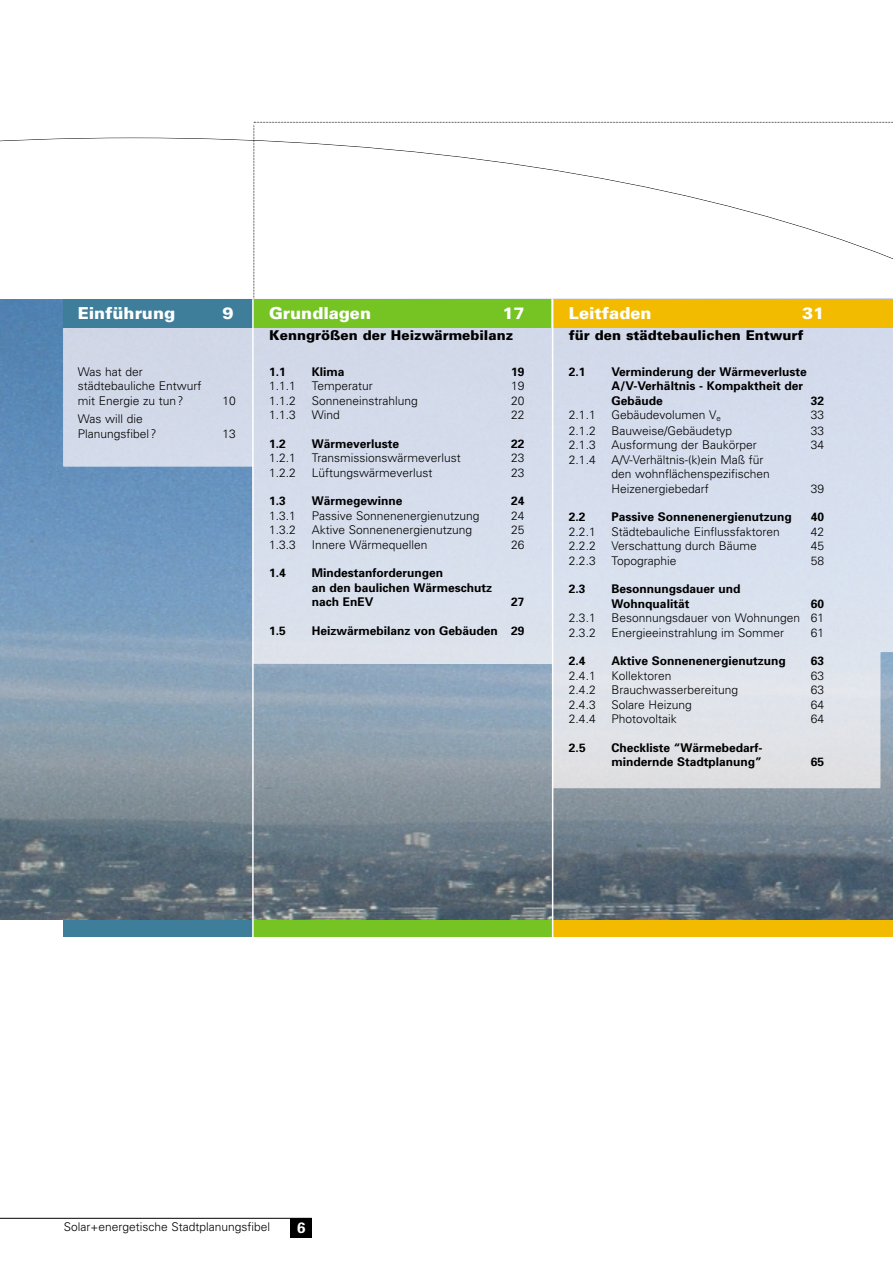
<style>
.page{position:relative;width:893px;height:1263px;background:#fff}
.page>*{position:absolute;margin:0;border:0;box-sizing:border-box;transform-origin:0 0}
.t1{font:900 16.5px "Univers";color:#fff}
.t2{font:700 15px "Univers";color:#fff}
.t3{font:900 13.5px "Univers";color:#000}
.t4{font:300 12px/14.4px "Univers";color:#000}
.t5{font:700 12px/14.4px "Univers";color:#000}
</style>
<div class="page">
<div style="left:290px;top:1219px;width:22px;height:19px;background:#000"></div>
<hr style="left:0;top:1218px;width:312px;height:1px;background:#000">
<div style="left:63px;top:890px;width:190px;height:46px;background:#3e7e9b"></div>
<div style="left:253px;top:890px;width:299px;height:46px;background:#75c424"></div>
<div style="left:552px;top:890px;width:340px;height:46px;background:#f3bb00"></div>
<hr style="left:892px;top:894px;width:1px;height:42px;background:#0094d8">
<img style="left:0;top:299px;width:892px;height:621px">
<img style="left:63px;top:327px;width:829px;height:461px">
<div style="left:63px;top:299px;width:192px;height:28px;background:#3e7e9b"></div>
<svg style="left:253px;top:122px;width:640px;height:607px"></svg>
<div style="left:552px;top:299px;width:340px;height:28px;background:#f3bb00"></div>
<hr style="left:552px;top:299px;width:1px;height:645px;background:#fff">
<hr style="left:252px;top:299px;width:2px;height:652px;background:#fff">
<h1 class="t1" style="left:78px;top:307px;width:99px">Einführung</h1>
<h1 class="t1" style="left:222px;top:307px;width:13px">9</h1>
<h1 class="t1" style="left:269px;top:307px;width:103px">Grundlagen</h1>
<h1 class="t1" style="left:502px;top:307px;width:24px">17</h1>
<p class="t3" style="left:269px;top:330px;width:245px">Kenngrößen der Heizwärmebilanz</p>
<h1 class="t1" style="left:569px;top:307px;width:84px">Leitfaden</h1>
<h1 class="t1" style="left:802px;top:307px;width:24px">31</h1>
<p class="t3" style="left:569px;top:330px;width:236px">für den städtebaulichen Entwurf</p>
<p class="t4" style="left:78px;top:365px;width:125px">Was hat der städtebauliche Entwurf mit Energie zu tun?</p>
<p class="t4" style="left:78px;top:413px;width:80px">Was will die<br>Planungsfibel?</p>
<p class="t4" style="left:222px;top:394px;width:15px">10</p>
<p class="t4" style="left:222px;top:427px;width:15px">13</p>
<p class="t5" style="left:269px;top:365px;width:18px">1.1</p>
<p class="t5" style="left:312px;top:365px;width:34px">Klima</p>
<p class="t5" style="left:511px;top:365px;width:15px">19</p>
<p class="t4" style="left:269px;top:380px;width:28px">1.1.1</p>
<p class="t4" style="left:312px;top:380px;width:62px">Temperatur</p>
<p class="t4" style="left:511px;top:380px;width:15px">19</p>
<p class="t4" style="left:269px;top:394px;width:28px">1.1.2</p>
<p class="t4" style="left:312px;top:394px;width:108px">Sonneneinstrahlung</p>
<p class="t4" style="left:511px;top:394px;width:15px">20</p>
<p class="t4" style="left:269px;top:409px;width:28px">1.1.3</p>
<p class="t4" style="left:312px;top:409px;width:30px">Wind</p>
<p class="t4" style="left:511px;top:409px;width:15px">22</p>
<p class="t5" style="left:269px;top:437px;width:18px">1.2</p>
<p class="t5" style="left:312px;top:437px;width:89px">Wärmeverluste</p>
<p class="t5" style="left:511px;top:437px;width:15px">22</p>
<p class="t4" style="left:269px;top:452px;width:28px">1.2.1</p>
<p class="t4" style="left:312px;top:452px;width:150px">Transmissionswärmeverlust</p>
<p class="t4" style="left:511px;top:452px;width:15px">23</p>
<p class="t4" style="left:269px;top:466px;width:28px">1.2.2</p>
<p class="t4" style="left:312px;top:466px;width:122px">Lüftungswärmeverlust</p>
<p class="t4" style="left:511px;top:466px;width:15px">23</p>
<p class="t5" style="left:269px;top:495px;width:18px">1.3</p>
<p class="t5" style="left:312px;top:495px;width:92px">Wärmegewinne</p>
<p class="t5" style="left:511px;top:495px;width:15px">24</p>
<p class="t4" style="left:269px;top:509px;width:28px">1.3.1</p>
<p class="t4" style="left:312px;top:509px;width:169px">Passive Sonnenenergienutzung</p>
<p class="t4" style="left:511px;top:509px;width:15px">24</p>
<p class="t4" style="left:269px;top:524px;width:28px">1.3.2</p>
<p class="t4" style="left:312px;top:524px;width:162px">Aktive Sonnenenergienutzung</p>
<p class="t4" style="left:511px;top:524px;width:15px">25</p>
<p class="t4" style="left:269px;top:538px;width:28px">1.3.3</p>
<p class="t4" style="left:312px;top:538px;width:117px">Innere Wärmequellen</p>
<p class="t4" style="left:511px;top:538px;width:15px">26</p>
<p class="t5" style="left:269px;top:567px;width:18px">1.4</p>
<p class="t5" style="left:312px;top:567px;width:182px">Mindestanforderungen<br>an den baulichen Wärmeschutz nach EnEV</p>
<p class="t5" style="left:511px;top:596px;width:15px">27</p>
<p class="t5" style="left:569px;top:365px;width:18px">2.1</p>
<p class="t5" style="left:611px;top:365px;width:197px">Verminderung der Wärmeverluste<br>A/V-Verhältnis - Kompaktheit der<br>Gebäude</p>
<p class="t5" style="left:810px;top:394px;width:15px">32</p>
<p class="t4" style="left:569px;top:409px;width:28px">2.1.1</p>
<p class="t4" style="left:611px;top:409px;width:111px">Gebäudevolumen V<sub>e</sub></p>
<p class="t4" style="left:810px;top:409px;width:15px">33</p>
<p class="t4" style="left:569px;top:425px;width:28px">2.1.2</p>
<p class="t4" style="left:611px;top:425px;width:122px">Bauweise/Gebäudetyp</p>
<p class="t4" style="left:810px;top:425px;width:15px">33</p>
<p class="t4" style="left:569px;top:439px;width:28px">2.1.3</p>
<p class="t4" style="left:611px;top:439px;width:147px">Ausformung der Baukörper</p>
<p class="t4" style="left:810px;top:439px;width:15px">34</p>
<p class="t4" style="left:569px;top:453px;width:28px">2.1.4</p>
<p class="t4" style="left:611px;top:453px;width:160px">A/V-Verhältnis-(k)ein Maß für den wohnflächenspezifischen<br>Heizenergiebedarf</p>
<p class="t4" style="left:810px;top:482px;width:15px">39</p>
<p class="t5" style="left:569px;top:511px;width:18px">2.2</p>
<p class="t5" style="left:611px;top:511px;width:182px">Passive Sonnenenergienutzung</p>
<p class="t5" style="left:810px;top:511px;width:15px">40</p>
<p class="t4" style="left:569px;top:525px;width:28px">2.2.1</p>
<p class="t4" style="left:611px;top:525px;width:170px">Städtebauliche Einflussfaktoren</p>
<p class="t4" style="left:810px;top:525px;width:15px">42</p>
<p class="t4" style="left:569px;top:540px;width:28px">2.2.2</p>
<p class="t4" style="left:611px;top:540px;width:147px">Verschattung durch Bäume</p>
<p class="t4" style="left:810px;top:540px;width:15px">45</p>
<p class="t4" style="left:569px;top:554px;width:28px">2.2.3</p>
<p class="t4" style="left:611px;top:554px;width:66px">Topographie</p>
<p class="t4" style="left:810px;top:554px;width:15px">58</p>
<p class="t5" style="left:569px;top:583px;width:18px">2.3</p>
<p class="t5" style="left:611px;top:583px;width:130px">Besonnungsdauer und<br>Wohnqualität</p>
<p class="t5" style="left:810px;top:597px;width:15px">60</p>
<p class="t5" style="left:269px;top:625px;width:18px">1.5</p>
<p class="t5" style="left:312px;top:625px;width:214px">Heizwärmebilanz von Gebäuden 29</p>
<p class="t4" style="left:569px;top:612px;width:28px">2.3.1</p>
<p class="t4" style="left:611px;top:612px;width:214px">Besonnungsdauer von Wohnungen 61</p>
<p class="t4" style="left:569px;top:626px;width:28px">2.3.2</p>
<p class="t4" style="left:611px;top:626px;width:174px">Energieeinstrahlung im Sommer</p>
<p class="t4" style="left:810px;top:626px;width:15px">61</p>
<p class="t5" style="left:569px;top:655px;width:18px">2.4</p>
<p class="t5" style="left:611px;top:655px;width:176px">Aktive Sonnenenergienutzung</p>
<p class="t5" style="left:810px;top:655px;width:15px">63</p>
<p class="t4" style="left:569px;top:669px;width:28px">2.4.1</p>
<p class="t4" style="left:611px;top:669px;width:61px">Kollektoren</p>
<p class="t4" style="left:810px;top:669px;width:15px">63</p>
<p class="t4" style="left:569px;top:684px;width:28px">2.4.2</p>
<p class="t4" style="left:611px;top:684px;width:128px">Brauchwasserbereitung</p>
<p class="t4" style="left:810px;top:684px;width:15px">63</p>
<p class="t4" style="left:569px;top:698px;width:28px">2.4.3</p>
<p class="t4" style="left:611px;top:698px;width:82px">Solare Heizung</p>
<p class="t4" style="left:810px;top:698px;width:15px">64</p>
<p class="t4" style="left:569px;top:713px;width:28px">2.4.4</p>
<p class="t4" style="left:611px;top:713px;width:67px">Photovoltaik</p>
<p class="t4" style="left:810px;top:713px;width:15px">64</p>
<p class="t5" style="left:569px;top:741px;width:18px">2.5</p>
<p class="t5" style="left:611px;top:741px;width:153px">Checkliste “Wärmebedarf&shy;mindernde Stadtplanung”</p>
<p class="t5" style="left:810px;top:756px;width:15px">65</p>
<p class="t4" style="left:64px;top:1220px;width:208px">Solar+energetische Stadtplanungsfibel</p>
<p class="t2" style="left:297px;top:1222px;width:10px">6</p>
</div>
